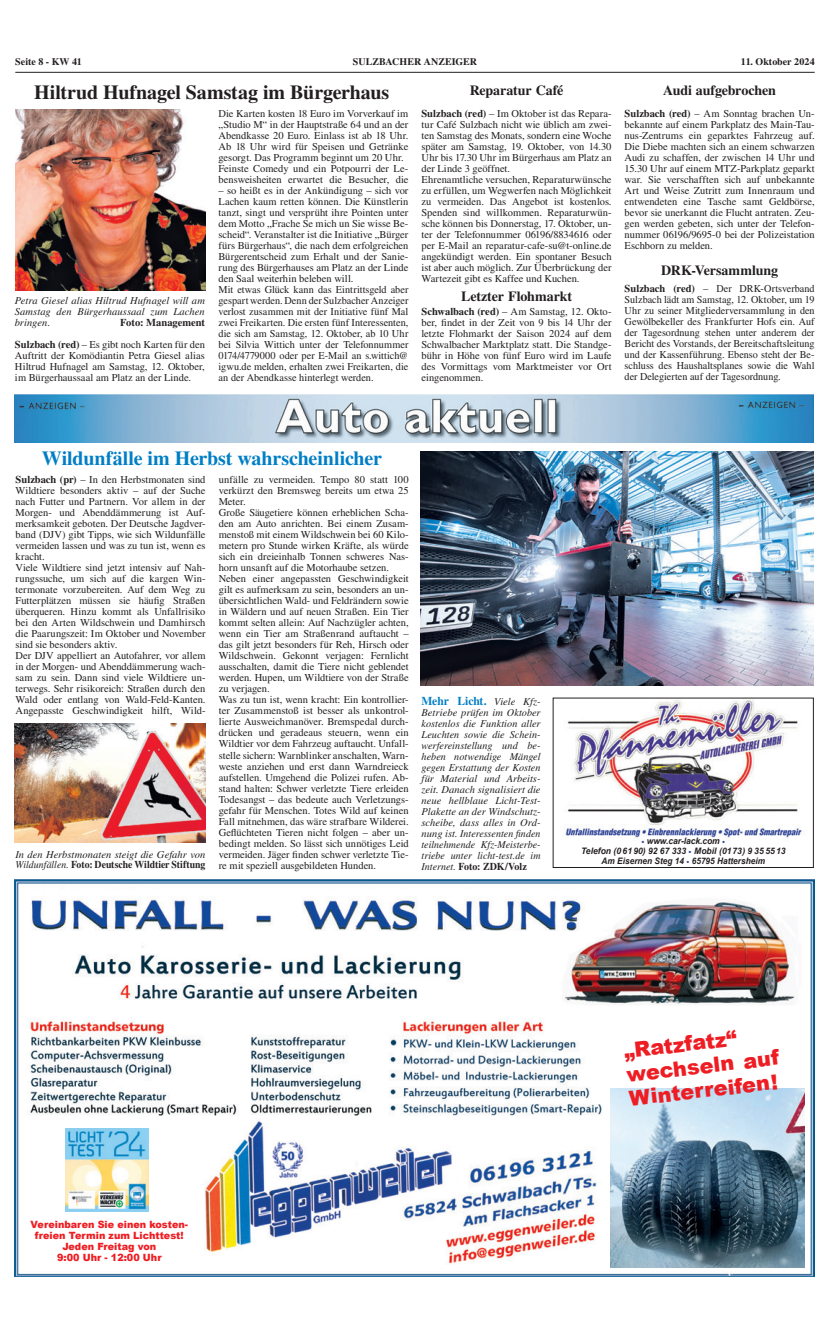
<style>
.page{position:relative;width:830px;height:1333px;background:#fff}
.page>*{position:absolute;margin:0;border:0;box-sizing:border-box;transform-origin:0 0}
.t1{font:900 21px/24.1px "Arial";color:#ee1d23}
.t2{font:700 20px "Times LT Std";letter-spacing:-.005em;color:#007ec5}
.t3{font:700 20px "Times LT Std";letter-spacing:-.005em;color:#231f20}
.t4{font:700 14px "Times LT Std";letter-spacing:-.005em;color:#231f20}
.t5{font:700 12px "Times LT Std";letter-spacing:-.01em;color:#007ec5}
.t6{font:10.5px/11px "Times LT Std";color:#231f20}
.t7{font:italic 10.5px/11px "Times LT Std";letter-spacing:.005em;color:#231f20;text-align:justify}
.t8{font:700 10.5px "Times LT Std";color:#231f20}
.t9{font:900 10px/11px "Arial";color:#ee1d23;text-align:center;scale:.96 1}
.t10{font:700 10px "Times LT Std";color:#231f20}
.t11{font:italic 700 8.9px/9.9px "Arial";color:#231f20;text-align:center;scale:.96 1}
.s1{font-weight:700}
.s2{font-weight:700;font-style:normal}
.s3{font-weight:400;font-style:italic;font-size:10.5px;color:#231f20}
.s4{font-family:"Gill Sans";font-weight:400;font-style:normal;color:#253f8e}
</style>
<div class="page">
<hr style="left:15px;top:72px;width:800px;height:1px;background:#231f20">
<img style="left:15px;top:879px;width:800px;height:397px">
<img style="left:610px;top:1088px;width:195px;height:179px">
<div style="left:24px;top:1132px;width:358px;height:135px;background:#fff"></div>
<img style="left:192px;top:1118px;width:410px;height:146px">
<img style="left:66px;top:1127px;width:82px;height:84px">
<img style="left:565px;top:700px;width:237px;height:138px">
<img style="left:15px;top:394px;width:799px;height:48px">
<img style="left:15px;top:723px;width:191px;height:119px">
<img style="left:421px;top:451px;width:393px;height:234px">
<img style="left:15px;top:109px;width:191px;height:182px">
<p class="t10" style="left:15px;top:56px;width:68px">Seite 8 - KW 41</p>
<p class="t10" style="left:353px;top:56px;width:126px">SULZBACHER ANZEIGER</p>
<p class="t10" style="left:741px;top:56px;width:75px">11. Oktober 2024</p>
<h2 class="t3" style="left:34px;top:80px;width:357px">Hiltrud Hufnagel Samstag im Bürgerhaus</h2>
<p class="t7" style="left:15px;top:295px;width:192px">Petra Giesel alias Hiltrud Hufnagel will am Samstag den Bürgerhaussaal zum Lachen bringen.</p>
<p class="t8" style="left:120px;top:316px;width:86px">Foto: Management</p>
<p class="t6" style="left:15px;top:339px;width:191px;text-align:justify"><span class="s1">Sulzbach (red)</span> – Es gibt noch Karten für den Auftritt der Komödiantin Petra Giesel alias Hiltrud Hufnagel am Samstag, 12. Oktober, im Bürgerhaussaal am Platz an der Linde.</p>
<p class="t6" style="left:219px;top:107px;width:191px">Die Karten kosten 18 Euro im Vorverkauf im „Studio M“ in der Hauptstraße 64 und an der Abendkasse 20 Euro. Einlass ist ab 18 Uhr.<br>Ab 18 Uhr wird für Speisen und Getränke gesorgt. Das Programm beginnt um 20 Uhr.<br>Feinste Comedy und ein Potpourri der Le&shy;bensweisheiten erwartet die Besucher, die</p>
<p class="t6" style="left:219px;top:185px;width:191px">– so heißt es in der Ankündigung – sich vor Lachen kaum retten können. Die Künstlerin tanzt, singt und versprüht ihre Pointen unter dem Motto „Frache Se mich un Sie wisse Be&shy;scheid“. Veranstalter ist die Initiative „Bürger fürs Bürgerhaus“, die nach dem erfolgreichen Bürgerentscheid zum Erhalt und der Sanie&shy;rung des Bürgerhauses am Platz an der Linde den Saal weiterhin beleben will.<br>Mit etwas Glück kann das Eintrittsgeld aber gespart werden. Denn der Sulzbacher Anzeiger verlost zusammen mit der Initiative fünf Mal zwei Freikarten. Die ersten fünf Interessenten, die sich am Samstag, 12. Oktober, ab 10 Uhr bei Silvia Wittich unter der Telefonnummer 0174/4779000 oder per E-Mail an s.wittich@ igwu.de melden, erhalten zwei Freikarten, die an der Abendkasse hinterlegt werden.</p>
<h3 class="t4" style="left:470px;top:82px;width:95px">Reparatur Café</h3>
<h3 class="t4" style="left:663px;top:82px;width:114px">Audi aufgebrochen</h3>
<p class="t6" style="left:422px;top:107px;width:192px"><span class="s1">Sulzbach (red)</span> – Im Oktober ist das Repara&shy;tur Café Sulzbach nicht wie üblich am zwei&shy;ten Samstag des Monats, sondern eine Woche später am Samstag, 19. Oktober, von 14.30<br>Uhr bis 17.30 Uhr im Bürgerhaus am Platz an der Linde 3 geöffnet.<br>Ehrenamtliche versuchen, Reparaturwünsche zu erfüllen, um Wegwerfen nach Möglichkeit zu vermeiden. Das Angebot ist kostenlos.<br>Spenden sind willkommen. Reparaturwün&shy;sche können bis Donnerstag, 17. Oktober, un&shy;ter der Telefonnummer 06196/8834616 oder per E-Mail an reparatur-cafe-su@t-online.de angekündigt werden. Ein spontaner Besuch ist aber auch möglich. Zur Überbrückung der Wartezeit gibt es Kaffee und Kuchen.</p>
<p class="t6" style="left:625px;top:107px;width:192px;text-align:justify"><span class="s1">Sulzbach (red)</span> – Am Sonntag brachen Un&shy;bekannte auf einem Parkplatz des Main-Tau&shy;nus-Zentrums ein geparktes Fahrzeug auf.<br>Die Diebe machten sich an einem schwarzen Audi zu schaffen, der zwischen 14 Uhr und 15.30 Uhr auf einem MTZ-Parkplatz geparkt war. Sie verschafften sich auf unbekannte Art und Weise Zutritt zum Innenraum und entwendeten eine Tasche samt Geldbörse, bevor sie unerkannt die Flucht antraten. Zeu&shy;gen werden gebeten, sich unter der Telefon&shy;nummer 06196/9695-0 bei der Polizeistation Eschborn zu melden.</p>
<h3 class="t4" style="left:661px;top:262px;width:119px">DRK-Versammlung</h3>
<h3 class="t4" style="left:461px;top:288px;width:113px">Letzter Flohmarkt</h3>
<p class="t6" style="left:625px;top:283px;width:192px;text-align:justify"><span class="s1">Sulzbach (red)</span> – Der DRK-Ortsverband Sulzbach lädt am Samstag, 12. Oktober, um 19<br>Uhr zu seiner Mitgliederversammlung in den Gewölbekeller des Frankfurter Hofs ein. Auf der Tagesordnung stehen unter anderem der Bericht des Vorstands, der Bereitschaftsleitung und der Kassenführung. Ebenso steht der Be&shy;schluss des Haushaltsplanes sowie die Wahl der Delegierten auf der Tagesordnung.</p>
<p class="t6" style="left:422px;top:306px;width:192px;text-align:justify"><span class="s1">Schwalbach (red)</span> – Am Samstag, 12. Okto&shy;ber, findet in der Zeit von 9 bis 14 Uhr der letzte Flohmarkt der Saison 2024 auf dem Schwalbacher Marktplatz statt. Die Standge&shy;bühr in Höhe von fünf Euro wird im Laufe des Vormittags vom Marktmeister vor Ort eingenommen.</p>
<h2 class="t2" style="left:42px;top:446px;width:341px">Wildunfälle im Herbst wahrscheinlicher</h2>
<p class="t6" style="left:16px;top:474px;width:191px"><span class="s1">Sulzbach (pr)</span> – In den Herbstmonaten sind Wildtiere besonders aktiv – auf der Suche nach Futter und Partnern. Vor allem in der Morgen- und Abenddämmerung ist Auf&shy;merksamkeit geboten. Der Deutsche Jagdver&shy;band (DJV) gibt Tipps, wie sich Wildunfälle vermeiden lassen und was zu tun ist, wenn es kracht.<br>Viele Wildtiere sind jetzt intensiv auf Nah&shy;rungssuche, um sich auf die kargen Win&shy;termonate vorzubereiten. Auf dem Weg zu Futterplätzen müssen sie häufig Straßen überqueren. Hinzu kommt als Unfallrisiko bei den Arten Wildschwein und Damhirsch die Paarungszeit: Im Oktober und November sind sie besonders aktiv.<br>Der DJV appelliert an Autofahrer, vor allem in der Morgen- und Abenddämmerung wach&shy;sam zu sein. Dann sind viele Wildtiere un&shy;terwegs. Sehr risikoreich: Straßen durch den Wald oder entlang von Wald-Feld-Kanten.<br>Angepasste Geschwindigkeit hilft, Wild-</p>
<p class="t6" style="left:219px;top:474px;width:191px">unfälle zu vermeiden. Tempo 80 statt 100 verkürzt den Bremsweg bereits um etwa 25<br>Meter.<br>Große Säugetiere können erheblichen Scha&shy;den am Auto anrichten. Bei einem Zusam&shy;menstoß mit einem Wildschwein bei 60 Kilo&shy;metern pro Stunde wirken Kräfte, als würde sich ein dreieinhalb Tonnen schweres Nas&shy;horn unsanft auf die Motorhaube setzen.<br>Neben einer angepassten Geschwindigkeit gilt es aufmerksam zu sein, besonders an un&shy;übersichtlichen Wald- und Feldrändern sowie in Wäldern und auf neuen Straßen. Ein Tier kommt selten allein: Auf Nachzügler achten, wenn ein Tier am Straßenrand auftaucht – das gilt jetzt besonders für Reh, Hirsch oder Wildschwein. Gekonnt verjagen: Fernlicht ausschalten, damit die Tiere nicht geblendet werden. Hupen, um Wildtiere von der Straße zu verjagen.<br>Was zu tun ist, wenn kracht: Ein kontrollier&shy;ter Zusammenstoß ist besser als unkontrol&shy;lierte Ausweichmanöver. Bremspedal durch&shy;drücken und geradeaus steuern, wenn ein Wildtier vor dem Fahrzeug auftaucht. Unfall&shy;stelle sichern: Warnblinker anschalten, Warn&shy;weste anziehen und erst dann Warndreieck aufstellen. Umgehend die Polizei rufen. Ab&shy;stand halten: Schwer verletzte Tiere erleiden Todesangst – das bedeute auch Verletzungs&shy;gefahr für Menschen. Totes Wild auf keinen Fall mitnehmen, das wäre strafbare Wilderei.<br>Geflüchteten Tieren nicht folgen – aber un&shy;bedingt melden. So lässt sich unnötiges Leid vermeiden. Jäger finden schwer verletzte Tie&shy;re mit speziell ausgebildeten Hunden.</p>
<p class="t7" style="left:15px;top:848px;width:192px">In den Herbstmonaten steigt die Gefahr von<br>Wildunfällen. <span class="s2">Foto: Deutsche Wildtier Stiftung</span></p>
<p class="t5" style="left:422px;top:693px;width:121px">Mehr Licht. <span class="s3">Viele Kfz-</span></p>
<p class="t7" style="left:422px;top:707px;width:121px">Betriebe prüfen im Oktober kostenlos die Funktion aller Leuchten sowie die Schein&shy;werfereinstellung und be&shy;heben notwendige Mängel gegen Erstattung der Kosten für Material und Arbeits&shy;zeit. Danach signalisiert die neue hellblaue Licht-Test-Plakette an der Windschutz&shy;scheibe, dass alles in Ord&shy;nung ist. Interessenten finden teilnehmende Kfz-Meisterbe&shy;triebe unter licht-test.de im Internet. <span class="s2">Foto: ZDK/Volz</span></p>
<p class="t11" style="left:581px;top:836px;width:215px"><span class="s4">•</span> www.car-lack.com <span class="s4">•<br></span>Telefon (0 61 90) 92 67 333 <span class="s4">•</span> Mobil (01 73) 9 35 55 13<br>Am Eisernen Steg 14 <span class="s4">•</span> 65795 Hattersheim</p>
<p class="t9" style="left:31px;top:1218px;width:165px">Vereinbaren Sie einen kosten&shy;freien Termin zum Lichttest!<br>Jeden Freitag von<br>9:00 Uhr - 12:00 Uhr</p>
<h1 class="t1" style="left:622px;top:1038px;width:155px;rotate:-7deg">„Ratzfatz“ wechseln auf<br>Winterreifen!</h1>
</div>
